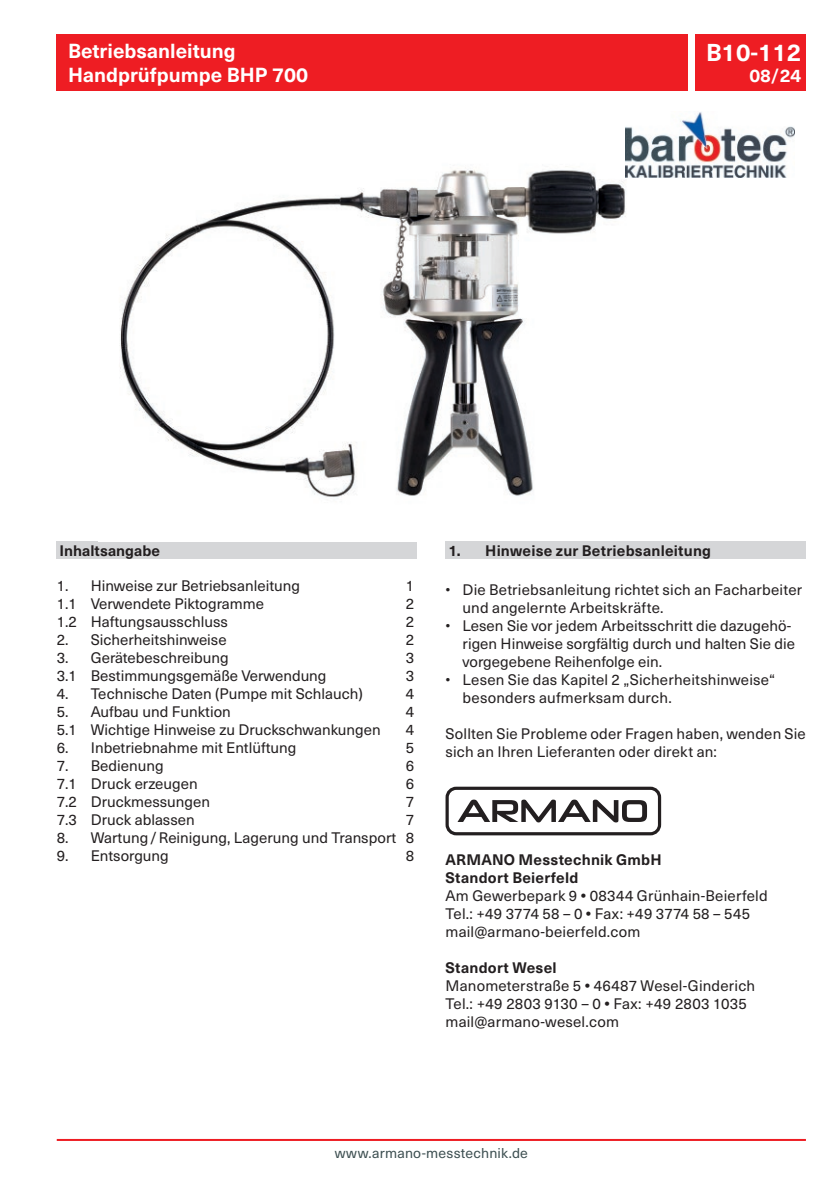
<style>
.page{position:relative;width:840px;height:1191px;background:#fff}
.page>*{position:absolute;margin:0;border:0;box-sizing:border-box;transform-origin:0 0}
.t1{font:700 24px "Neue Haas Unica W1 G";color:#fff}
.t2{font:700 20px/24px "Neue Haas Unica W1 G";color:#fff}
.t3{font:700 18px "Neue Haas Unica W1 G";color:#fff}
.t4{font:15px/18px "Neue Haas Unica W1 G";color:#231f20}
.t5{font:700 15px "Neue Haas Unica W1 G";letter-spacing:.015em;color:#231f20}
.t6{font:14px "Neue Haas Unica W1 G";letter-spacing:.015em;color:#3d4f51}
.s1{font-weight:700}
</style>
<div class="page">
<div style="left:57px;top:34px;width:630px;height:57px;background:#ee1d23"></div>
<div style="left:694px;top:34px;width:111px;height:57px;background:#ee1d23"></div>
<hr style="left:57px;top:1139px;width:748px;height:2px;background:#ee1d23">
<div style="left:57px;top:541px;width:360px;height:18px;background:#d5d6d8"></div>
<img style="left:119px;top:170px;width:520px;height:327px">
<div style="left:445px;top:541px;width:360px;height:18px;background:#d5d6d8"></div>
<div style="left:445px;top:786px;width:215px;height:49px;border:3px solid #231f20;border-radius:9px"></div>
<svg style="left:457px;top:799px;width:189px;height:23px"></svg>
<img style="left:625px;top:112px;width:169px;height:65px">
<h2 class="t2" style="left:68px;top:38px;width:241px">Betriebsanleitung<br>Handprüfpumpe BHP 700</h2>
<h1 class="t1" style="left:705px;top:34px;width:97px">B10-112</h1>
<p class="t3" style="left:749px;top:62px;width:53px">08/24</p>
<p class="t5" style="left:60px;top:539px;width:102px">Inhaltsangabe</p>
<p class="t5" style="left:448px;top:539px;width:264px">1. Hinweise zur Betriebsanleitung</p>
<p class="t4" style="left:462px;top:579px;width:341px;text-indent:-17px">• Die Betriebsanleitung richtet sich an Facharbeiter und angelernte Arbeitskräfte.</p>
<p class="t4" style="left:462px;top:615px;width:334px;text-indent:-17px">• Lesen Sie vor jedem Arbeitsschritt die dazugehö&shy;rigen Hinweise sorgfältig durch und halten Sie die vorgegebene Reihenfolge ein.</p>
<p class="t4" style="left:462px;top:669px;width:314px;text-indent:-17px">• Lesen Sie das Kapitel 2 „Sicherheitshinweise“ besonders aufmerksam durch.</p>
<p class="t4" style="left:445px;top:723px;width:361px">Sollten Sie Probleme oder Fragen haben, wenden Sie sich an Ihren Lieferanten oder direkt an:</p>
<p class="t4" style="left:57px;top:576px;width:245px">1. Hinweise zur Betriebsanleitung</p>
<p class="t4" style="left:405px;top:576px;width:10px">1</p>
<p class="t4" style="left:57px;top:594px;width:208px">1.1 Verwendete Piktogramme</p>
<p class="t4" style="left:405px;top:594px;width:10px">2</p>
<p class="t4" style="left:57px;top:612px;width:173px">1.2 Haftungsausschluss</p>
<p class="t4" style="left:405px;top:612px;width:10px">2</p>
<p class="t4" style="left:57px;top:630px;width:171px">2. Sicherheitshinweise</p>
<p class="t4" style="left:405px;top:630px;width:10px">2</p>
<p class="t4" style="left:57px;top:648px;width:173px">3. Gerätebeschreibung</p>
<p class="t4" style="left:405px;top:648px;width:10px">3</p>
<p class="t4" style="left:57px;top:666px;width:271px">3.1 Bestimmungsgemäße Verwendung</p>
<p class="t4" style="left:405px;top:666px;width:10px">3</p>
<p class="t4" style="left:57px;top:684px;width:307px">4. Technische Daten (Pumpe mit Schlauch)</p>
<p class="t4" style="left:405px;top:684px;width:10px">4</p>
<p class="t4" style="left:57px;top:702px;width:175px">5. Aufbau und Funktion</p>
<p class="t4" style="left:405px;top:702px;width:10px">4</p>
<p class="t4" style="left:57px;top:720px;width:325px">5.1 Wichtige Hinweise zu Druckschwankungen</p>
<p class="t4" style="left:405px;top:720px;width:10px">4</p>
<p class="t4" style="left:57px;top:738px;width:241px">6. Inbetriebnahme mit Entlüftung</p>
<p class="t4" style="left:405px;top:738px;width:10px">5</p>
<p class="t4" style="left:57px;top:756px;width:108px">7. Bedienung</p>
<p class="t4" style="left:405px;top:756px;width:10px">6</p>
<p class="t4" style="left:57px;top:774px;width:142px">7.1 Druck erzeugen</p>
<p class="t4" style="left:405px;top:774px;width:10px">6</p>
<p class="t4" style="left:57px;top:792px;width:155px">7.2 Druckmessungen</p>
<p class="t4" style="left:405px;top:792px;width:10px">7</p>
<p class="t4" style="left:57px;top:810px;width:139px">7.3 Druck ablassen</p>
<p class="t4" style="left:405px;top:810px;width:10px">7</p>
<p class="t4" style="left:57px;top:828px;width:359px">8. Wartung/Reinigung, Lagerung und Transport 8</p>
<p class="t4" style="left:57px;top:846px;width:113px">9. Entsorgung</p>
<p class="t4" style="left:405px;top:846px;width:10px">8</p>
<p class="t4" style="left:445px;top:849px;width:323px"><span class="s1">ARMANO Messtechnik GmbH<br>Standort Beierfeld<br></span>Am Gewerbepark 9 <span class="s1">•</span> 08344 Grünhain-Beierfeld<br>Tel.: +49 3774 58 – 0 <span class="s1">•</span> Fax: +49 3774 58 – 545 mail@armano-beierfeld.com</p>
<p class="t4" style="left:445px;top:957px;width:311px"><span class="s1">Standort Wesel<br></span>Manometerstraße 5 <span class="s1">•</span> 46487 Wesel-Ginderich<br>Tel.: +49 2803 9130 – 0 <span class="s1">•</span> Fax: +49 2803 1035 mail@armano-wesel.com</p>
<p class="t6" style="left:334px;top:1142px;width:195px">www.armano-messtechnik.de</p>
</div>
